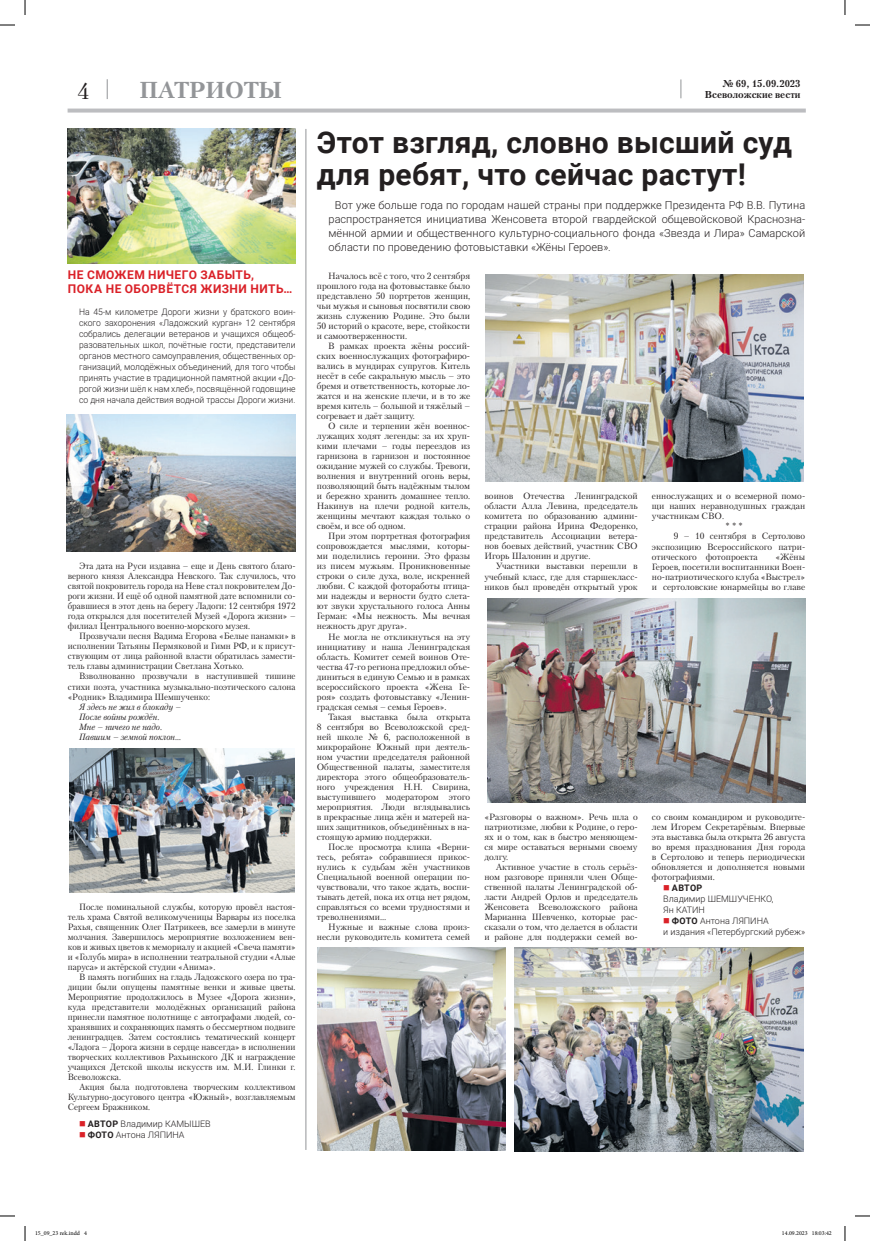
<style>
.page{position:relative;width:870px;height:1241px;background:#fff}
.page>*{position:absolute;margin:0;border:0;box-sizing:border-box;transform-origin:0 0}
.t1{font:700 30px/32px "Roboto";letter-spacing:.01em;color:#231f20}
.t2{font:700 23px "Petersburg C";color:#939598}
.t3{font:23px "Petersburg C";color:#231f20}
.t4{font:700 12px/14px "Roboto";letter-spacing:.035em;color:#da2128}
.t5{font:300 11px/14px "Roboto";color:#231f20;text-align:justify}
.t6{font:700 10px "Petersburg C";color:#231f20}
.t7{font:9px/10px "Petersburg C";color:#231f20;text-align:justify}
.t8{font:9px/10px "Petersburg C";color:#231f20;text-align:justify;scale:.96 1}
.t9{font:300 9px/11px "Roboto";color:#231f20;text-align:justify;scale:.95 1}
.t10{font:300 9px/11px "Roboto";color:#231f20}
.t11{font:italic 9px/10px "Petersburg C";color:#231f20;scale:.96 1}
.t12{font:6px "Minion Pro";color:#000}
.s1{color:#da2128}
.s2{font-weight:700}
</style>
<div class="page">
<svg style="left:68px;top:109px;width:737px;height:4px;background:#c3c4c6"></svg>
<svg style="left:107px;top:79px;width:1px;height:20px"></svg>
<svg style="left:680px;top:79px;width:1px;height:19px"></svg>
<hr style="left:305px;top:129px;width:1px;height:1021px;background:#939598">
<img style="left:514px;top:947px;width:289px;height:204px">
<img style="left:487px;top:598px;width:318px;height:204px">
<img style="left:317px;top:947px;width:188px;height:203px">
<img style="left:67px;top:414px;width:228px;height:137px">
<img style="left:67px;top:129px;width:228px;height:135px">
<img style="left:69px;top:748px;width:225px;height:145px">
<img style="left:485px;top:274px;width:318px;height:207px">
<svg style="left:0;top:24px;width:15px;height:2px"></svg>
<svg style="left:855px;top:24px;width:14px;height:2px"></svg>
<svg style="left:0;top:1215px;width:15px;height:1px"></svg>
<svg style="left:855px;top:1215px;width:14px;height:1px"></svg>
<svg style="left:24px;top:0;width:2px;height:15px"></svg>
<svg style="left:24px;top:1226px;width:2px;height:15px"></svg>
<svg style="left:844px;top:0;width:1px;height:15px"></svg>
<svg style="left:844px;top:1226px;width:1px;height:15px"></svg>
<h2 class="t3" style="left:77px;top:77px;width:14px">4</h2>
<p class="t6" style="left:721px;top:77px;width:80px">№ 69, 15.09.2023</p>
<h2 class="t2" style="left:139px;top:76px;width:144px">ПАТРИОТЫ</h2>
<p class="t6" style="left:704px;top:88px;width:97px">Всеволожские вести</p>
<h3 class="t4" style="left:68px;top:267px;width:226px">НЕ СМОЖЕМ НИЧЕГО ЗАБЫТЬ,<br>ПОКА НЕ ОБОРВЁТСЯ ЖИЗНИ НИТЬ…</h3>
<p class="t9" style="left:79px;top:306px;width:229px">На 45-м километре Дороги жизни у братского воин&shy;ского захоронения «Ладожский курган» 12 сентября собрались делегации ветеранов и учащихся общеоб&shy;разовательных школ, почётные гости, представители органов местного самоуправления, общественных ор&shy;ганизаций, молодёжных объединений, для того чтобы принять участие в традиционной памятной акции «До&shy;рогой жизни шёл к нам хлеб», посвящённой годовщине со дня начала действия водной трассы Дороги жизни.</p>
<p class="t8" style="left:68px;top:561px;width:239px;text-indent:11px">Эта дата на Руси издавна – еще и День святого благо&shy;верного князя Александра Невского. Так случилось, что святой покровитель города на Неве стал покровителем До&shy;роги жизни. И ещё об одной памятной дате вспомнили со&shy;бравшиеся в этот день на берегу Ладоги: 12 сентября 1972 года открылся для посетителей Музей «Дорога жизни» – филиал Центрального военно-морского музея.</p>
<p class="t8" style="left:68px;top:631px;width:239px;text-indent:11px">Прозвучали песня Вадима Егорова «Белые панамки» в исполнении Татьяны Пермяковой и Гимн РФ, и к присут&shy;ствующим от лица районной власти обратилась замести&shy;тель главы администрации Светлана Хотько.</p>
<p class="t8" style="left:68px;top:671px;width:239px;text-indent:11px">Взволнованно прозвучали в наступившей тишине стихи поэта, участника музыкально-поэтического салона «Родник» Владимира Шемшученко:</p>
<p class="t11" style="left:79px;top:701px;width:108px">Я здесь не жил в блокаду –<br>После войны рождён.<br>Мне – ничего не надо.<br>Павшим – земной поклон…</p>
<p class="t8" style="left:68px;top:901px;width:239px;text-indent:11px">После поминальной службы, которую провёл настоя&shy;тель храма Святой великомученицы Варвары из поселка Рахья, священник Олег Патрикеев, все замерли в минуте молчания. Завершилось мероприятие возложением вен&shy;ков и живых цветов к мемориалу и акцией «Свеча памяти» и «Голубь мира» в исполнении театральной студии «Алые паруса» и актёрской студии «Анима».</p>
<p class="t8" style="left:68px;top:971px;width:239px;text-indent:11px">В память погибших на гладь Ладожского озера по тра&shy;диции были опущены памятные венки и живые цветы.<br>Мероприятие продолжилось в Музее «Дорога жизни», куда представители молодёжных организаций района принесли памятное полотнище с автографами людей, со&shy;хранявших и сохраняющих память о бессмертном подвиге ленинградцев. Затем состоялись тематический концерт «Ладога – Дорога жизни в сердце навсегда» в исполнении творческих коллективов Рахьинского ДК и награждение учащихся Детской школы искусств им. М.И. Глинки г.<br>Всеволожска.</p>
<p class="t8" style="left:68px;top:1081px;width:239px;text-indent:11px">Акция была подготовлена творческим коллективом Культурно-досугового центра «Южный», возглавляемым Сергеем Бражником.</p>
<p class="t10" style="left:79px;top:1117px;width:133px"><span class="s1">■</span> <span class="s2">АВТОР</span> Владимир КАМЫШЕВ</p>
<p class="t10" style="left:79px;top:1128px;width:107px"><span class="s1">■</span> <span class="s2">ФОТО</span> Антона ЛЯПИНА</p>
<h1 class="t1" style="left:317px;top:125px;width:476px">Этот взгляд, словно высший суд для ребят, что сейчас растут!</h1>
<p class="t5" style="left:328px;top:198px;width:478px;text-indent:6px">Вот уже больше года по городам нашей страны при поддержке Президента РФ В.В. Путина распространяется инициатива Женсовета второй гвардейской общевойсковой Краснозна&shy;мённой армии и общественного культурно-социального фонда «Звезда и Лира» Самарской области по проведению фотовыставки «Жёны Героев».</p>
<p class="t7" style="left:317px;top:271px;width:155px;text-indent:11px">Началось всё с того, что 2 сентября прошлого года на фотовыставке было представлено 50 портретов женщин, чьи мужья и сыновья посвятили свою жизнь служению Родине. Это были 50 историй о красоте, вере, стойкости и самоотверженности.</p>
<p class="t7" style="left:317px;top:341px;width:155px;text-indent:11px">В рамках проекта жёны россий&shy;ских военнослужащих фотографиро&shy;вались в мундирах супругов. Китель несёт в себе сакральную мысль – это бремя и ответственность, которые ло&shy;жатся и на женские плечи, и в то же время китель – большой и тяжёлый – согревает и даёт защиту.</p>
<p class="t7" style="left:317px;top:421px;width:155px;text-indent:11px">О силе и терпении жён военнос&shy;лужащих ходят легенды: за их хруп&shy;кими плечами – годы переездов из гарнизона в гарнизон и постоянное ожидание мужей со службы. Тревоги, волнения и внутренний огонь веры, позволяющий быть надёжным тылом и бережно хранить домашнее тепло.<br>Накинув на плечи родной китель, женщины мечтают каждая только о своём, и все об одном.</p>
<p class="t7" style="left:317px;top:531px;width:155px;text-indent:11px">При этом портретная фотография сопровождается мыслями, которы&shy;ми поделились героини. Это фразы из писем мужьям. Проникновенные строки о силе духа, воле, искренней любви. С каждой фотоработы птица&shy;ми надежды и верности будто слета&shy;ют звуки хрустального голоса Анны Герман: «Мы нежность. Мы вечная нежность друг друга».</p>
<p class="t7" style="left:317px;top:631px;width:155px;text-indent:11px">Не могла не откликнуться на эту инициативу и наша Ленинградская область. Комитет семей воинов Оте&shy;чества 47-го региона предложил объе&shy;диниться в единую Семью и в рамках всероссийского проекта «Жена Ге&shy;роя» создать фотовыставку «Ленин&shy;градская семья – семья Героев».</p>
<p class="t7" style="left:317px;top:711px;width:155px;text-indent:11px">Такая выставка была открыта 8 сентября во Всеволожской сред&shy;ней школе № 6, расположенной в микрорайоне Южный при деятель&shy;ном участии председателя районной Общественной палаты, заместителя директора этого общеобразователь&shy;ного учреждения Н.Н. Свирина, выступившего модератором этого мероприятия. Люди вглядывались в прекрасные лица жён и матерей на&shy;ших защитников, объединённых в на&shy;стоящую армию поддержки.</p>
<p class="t7" style="left:317px;top:841px;width:155px;text-indent:11px">После просмотра клипа «Верни&shy;тесь, ребята» собравшиеся прикос&shy;нулись к судьбам жён участников Специальной военной операции по&shy;чувствовали, что такое ждать, воспи&shy;тывать детей, пока их отца нет рядом, справляться со всеми трудностями и треволнениями…</p>
<p class="t7" style="left:317px;top:921px;width:155px;text-align:right">Нужные и важные слова произ&shy;несли руководитель комитета семей</p>
<p class="t7" style="left:484px;top:491px;width:155px">воинов Отечества Ленинградской области Алла Левина, председатель комитета по образованию админи&shy;страции района Ирина Федоренко, представитель Ассоциации ветера&shy;нов боевых действий, участник СВО Игорь Шалонин и другие.</p>
<p class="t7" style="left:484px;top:561px;width:155px;text-indent:11px">Участники выставки перешли в учебный класс, где для старшекласс&shy;ников был проведён открытый урок</p>
<p class="t7" style="left:484px;top:811px;width:155px">«Разговоры о важном». Речь шла о патриотизме, любви к Родине, о геро&shy;ях и о том, как в быстро меняющем&shy;ся мире оставаться верными своему долгу.</p>
<p class="t7" style="left:484px;top:861px;width:155px;text-indent:11px">Активное участие в столь серьёз&shy;ном разговоре приняли член Обще&shy;ственной палаты Ленинградской об&shy;ласти Андрей Орлов и председатель Женсовета Всеволожского района Марианна Шевченко, которые рас&shy;сказали о том, что делается в области и районе для поддержки семей во-</p>
<p class="t7" style="left:651px;top:491px;width:155px">еннослужащих и о всемерной помо-</p>
<p class="t7" style="left:651px;top:501px;width:155px">щи наших неравнодушных граждан</p>
<p class="t7" style="left:651px;top:511px;width:74px">участникам СВО.</p>
<p class="t7" style="left:725px;top:521px;width:19px">* * *</p>
<p class="t7" style="left:673px;top:531px;width:133px">9 – 10 сентября в Сертолово</p>
<p class="t7" style="left:651px;top:541px;width:155px">экспозицию Всероссийского патри-</p>
<p class="t7" style="left:651px;top:551px;width:107px">отического фотопроекта</p>
<p class="t7" style="left:651px;top:551px;width:155px;text-indent:123px">«Жёны Героев, посетили воспитанники Воен&shy;но-патриотического клуба «Выстрел» и сертоловские юнармейцы во главе</p>
<p class="t7" style="left:651px;top:811px;width:155px">со своим командиром и руководите&shy;лем Игорем Секретарёвым. Впервые эта выставка была открыта 26 августа во время празднования Дня города в Сертолово и теперь периодически обновляется и дополняется новыми фотографиями.</p>
<p class="t10" style="left:663px;top:882px;width:112px"><span class="s1">■</span> <span class="s2">АВТОР<br></span>Владимир ШЕМШУЧЕНКО,<br>Ян КАТИН</p>
<p class="t10" style="left:663px;top:914px;width:143px"><span class="s1">■</span> <span class="s2">ФОТО</span> Антона ЛЯПИНА<br>и издания «Петербургский рубеж»</p>
<p class="t12" style="left:35px;top:1229px;width:53px">15_09_23 rek.indd 4</p>
<p class="t12" style="left:781px;top:1229px;width:51px">14.09.2023 18:03:42</p>
</div>
